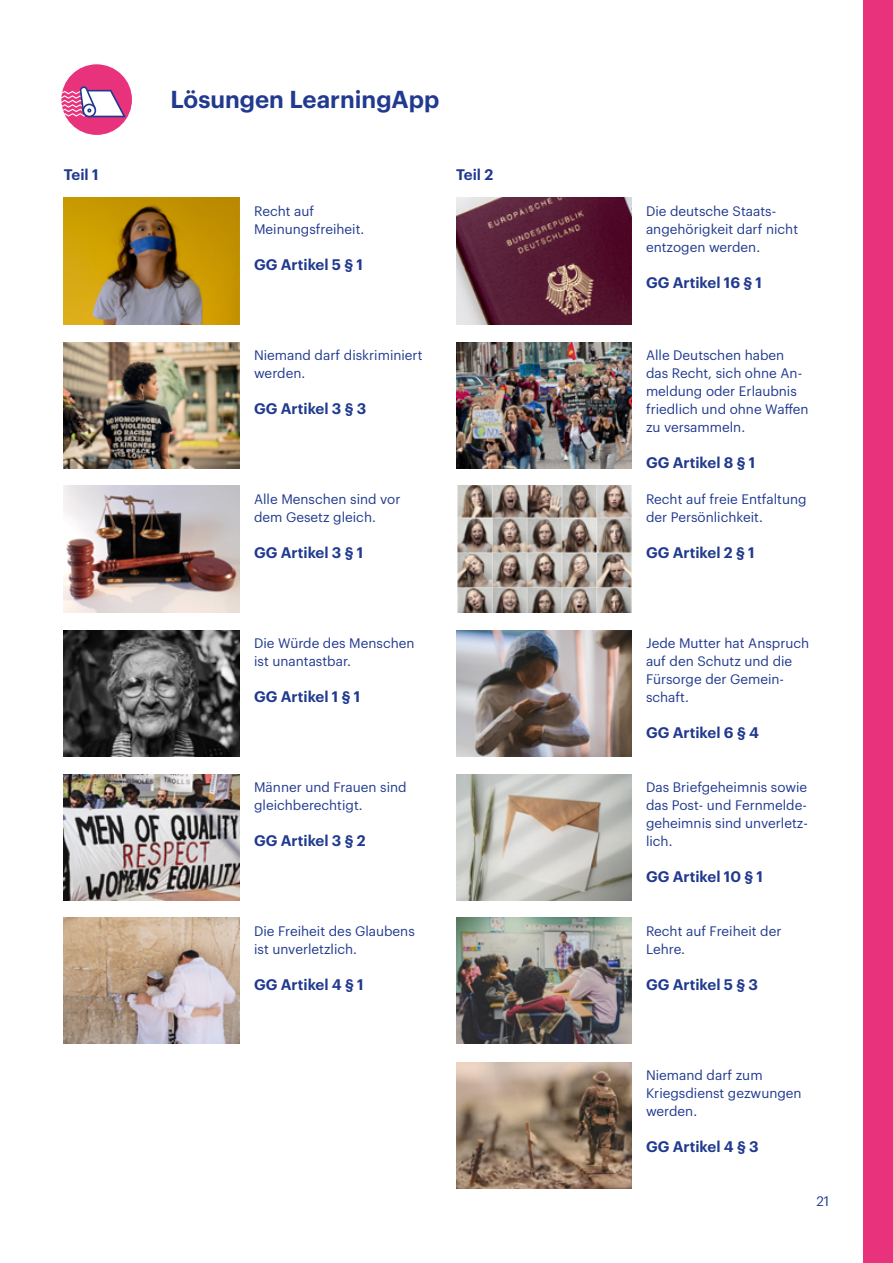
<style>
.page{position:relative;width:893px;height:1263px;background:#fff}
.page>*{position:absolute;margin:0;border:0;box-sizing:border-box;transform-origin:0 0}
.t1{font:600 24px "Graphik";color:#213a8f}
.t2{font:600 15px "Graphik";color:#213a8f}
.t3{font:13.5px/18px "Graphik";color:#213a8f}
</style>
<div class="page">
<div style="left:863px;top:0;width:30px;height:1263px;background:#e8327c"></div>
<img style="left:64px;top:198px;width:176px;height:126px">
<img style="left:456px;top:198px;width:176px;height:126px">
<img style="left:64px;top:342px;width:176px;height:126px">
<img style="left:456px;top:342px;width:176px;height:126px">
<img style="left:64px;top:486px;width:176px;height:126px">
<img style="left:457px;top:486px;width:175px;height:126px">
<img style="left:64px;top:630px;width:176px;height:126px">
<img style="left:456px;top:630px;width:176px;height:126px">
<img style="left:64px;top:774px;width:176px;height:126px">
<img style="left:456px;top:774px;width:176px;height:126px">
<img style="left:64px;top:917px;width:176px;height:127px">
<img style="left:456px;top:917px;width:176px;height:127px">
<img style="left:456px;top:1062px;width:176px;height:126px">
<div style="left:61px;top:64px;width:72px;height:72px;background:#e8327c;border-radius:50%"></div>
<svg style="left:62px;top:86px;width:64px;height:31px"></svg>
<div style="left:60px;top:63px;width:73px;height:73px;border:1px solid #fff;border-radius:50%"></div>
<h1 class="t1" style="left:170px;top:81px;width:271px">Lösungen LearningApp</h1>
<p class="t2" style="left:64px;top:163px;width:36px">Teil 1</p>
<p class="t2" style="left:456px;top:163px;width:39px">Teil 2</p>
<p class="t3" style="left:254px;top:201px;width:112px">Recht auf<br>Meinungsfreiheit.</p>
<p class="t2" style="left:254px;top:253px;width:110px">GG Artikel 5 § 1</p>
<p class="t3" style="left:254px;top:345px;width:170px">Niemand darf diskriminiert werden.</p>
<p class="t2" style="left:254px;top:397px;width:114px">GG Artikel 3 § 3</p>
<p class="t3" style="left:254px;top:489px;width:148px">Alle Menschen sind vor dem Gesetz gleich.</p>
<p class="t2" style="left:254px;top:541px;width:111px">GG Artikel 3 § 1</p>
<p class="t3" style="left:254px;top:633px;width:162px">Die Würde des Menschen ist unantastbar.</p>
<p class="t2" style="left:254px;top:685px;width:108px">GG Artikel 1 § 1</p>
<p class="t3" style="left:254px;top:777px;width:154px">Männer und Frauen sind gleichberechtigt.</p>
<p class="t2" style="left:254px;top:829px;width:113px">GG Artikel 3 § 2</p>
<p class="t3" style="left:254px;top:921px;width:162px">Die Freiheit des Glaubens ist unverletzlich.</p>
<p class="t2" style="left:254px;top:973px;width:111px">GG Artikel 4 § 1</p>
<p class="t3" style="left:646px;top:201px;width:154px">Die deutsche Staats&shy;angehörigkeit darf nicht entzogen werden.</p>
<p class="t2" style="left:646px;top:271px;width:118px">GG Artikel 16 § 1</p>
<p class="t3" style="left:646px;top:345px;width:164px">Alle Deutschen haben das Recht, sich ohne An&shy;meldung oder Erlaubnis friedlich und ohne Waffen zu versammeln.</p>
<p class="t2" style="left:646px;top:451px;width:111px">GG Artikel 8 § 1</p>
<p class="t3" style="left:646px;top:489px;width:162px">Recht auf freie Entfaltung der Persönlichkeit.</p>
<p class="t2" style="left:646px;top:541px;width:110px">GG Artikel 2 § 1</p>
<p class="t3" style="left:646px;top:633px;width:165px">Jede Mutter hat Anspruch auf den Schutz und die<br>Fürsorge der Gemein&shy;schaft.</p>
<p class="t2" style="left:646px;top:721px;width:114px">GG Artikel 6 § 4</p>
<p class="t3" style="left:646px;top:777px;width:163px;text-align:justify">Das Briefgeheimnis sowie das Post- und Fernmelde&shy;geheimnis sind unverletz&shy;lich.</p>
<p class="t2" style="left:646px;top:865px;width:118px">GG Artikel 10 § 1</p>
<p class="t3" style="left:646px;top:921px;width:137px">Recht auf Freiheit der<br>Lehre.</p>
<p class="t2" style="left:646px;top:973px;width:114px">GG Artikel 5 § 3</p>
<p class="t3" style="left:646px;top:1065px;width:157px">Niemand darf zum<br>Kriegsdienst gezwungen werden.</p>
<p class="t2" style="left:646px;top:1135px;width:114px">GG Artikel 4 § 3</p>
<p class="t3" style="left:816px;top:1191px;width:14px">21</p>
</div>
